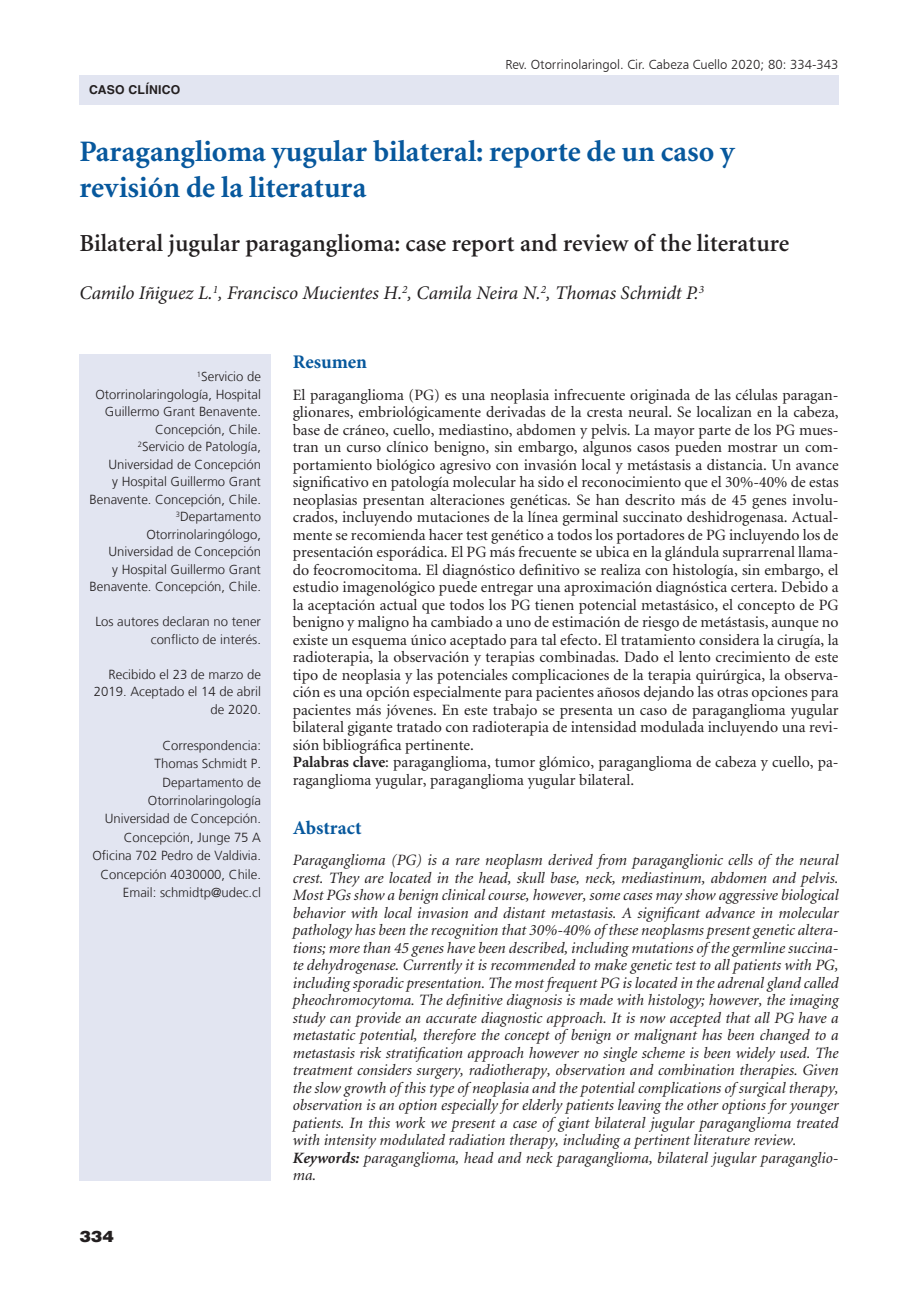
<style>
.page{position:relative;width:918px;height:1315px;background:#fff}
.page>*{position:absolute;margin:0;border:0;box-sizing:border-box;transform-origin:0 0}
._2-titulo{font:700 29.75px/35.7px "Minion";color:#07589d}
._2-titulo_ingles{font:600 24.5px "Minion";color:#231f20}
._3-autor{font:italic 19.25px "Minion Pro";letter-spacing:-.005em;color:#231f20}
._5-subtitulo{font:700 19.25px "Minion Pro";color:#07589d}
._4-resumen{font:15.75px/17.5px "Minion";color:#231f20;text-align:justify}
._4-resumen-2{font:italic 15.75px/17.5px "Minion";color:#231f20;text-align:justify}
.t1{font:900 15.75px "Helvetica LT Std";color:#231f20;scale:1.1 1}
._3-datos_autores-doi{font:300 13.12px/17.5px "Frutiger LT";color:#231f20;text-align:right}
.t2{font:13.12px "Humanist 777 BT Light B";color:#231f20}
.t3{font:700 12.25px "Helvetica LT Std";color:#231f20}
.s1{font-weight:700}
</style>
<div class="page">
<div style="left:79px;top:75px;width:759px;height:30px;background:#e2e5f1"></div>
<div style="left:79px;top:354px;width:192px;height:827px;background:#e2e5f1"></div>
<p class="t3" style="left:89px;top:82px;width:13px">Caso</p>
<p class="t3" style="left:129px;top:82px;width:17px">Clínico</p>
<p class="t2" style="left:505px;top:56px;width:335px">Rev. Otorrinolaringol. Cir. Cabeza Cuello 2020; 80: 334-343</p>
<h1 class="_2-titulo" style="left:79px;top:135px;width:656px">Paraganglioma yugular bilateral: reporte de un caso y revisión de la literatura</h1>
<p class="_2-titulo_ingles" style="left:79px;top:231px;width:711px">Bilateral jugular paraganglioma: case report and review of the literature</p>
<p class="_3-autor" style="left:79px;top:280px;width:626px">Camilo Iñiguez L.<sup>1</sup>, Francisco Mucientes H.<sup>2</sup>, Camila Neira N.<sup>2</sup>, Thomas Schmidt P.<sup>3</sup></p>
<p class="_3-datos_autores-doi" style="left:95px;top:368px;width:167px"><sup>1</sup>Servicio de<br>Otorrinolaringología, Hospital<br>Guillermo Grant Benavente.<br>Concepción, Chile.</p>
<p class="_3-datos_autores-doi" style="left:90px;top:438px;width:173px"><sup>2</sup>Servicio de Patología,<br>Universidad de Concepción<br>y Hospital Guillermo Grant<br>Benavente. Concepción, Chile.</p>
<p class="_3-datos_autores-doi" style="left:90px;top:508px;width:173px"><sup>3</sup>Departamento<br>Otorrinolaringólogo,<br>Universidad de Concepción<br>y Hospital Guillermo Grant<br>Benavente. Concepción, Chile.</p>
<p class="_3-datos_autores-doi" style="left:95px;top:613px;width:167px">Los autores declaran no tener conflicto de interés.</p>
<p class="_3-datos_autores-doi" style="left:94px;top:666px;width:169px">Recibido el 23 de marzo de<br>2019. Aceptado el 14 de abril de 2020.</p>
<p class="_3-datos_autores-doi" style="left:162px;top:737px;width:100px">Correspondencia:</p>
<p class="_3-datos_autores-doi" style="left:154px;top:755px;width:108px">Thomas Schmidt P.</p>
<p class="_3-datos_autores-doi" style="left:148px;top:773px;width:115px;line-height:18.4px">Departamento de<br>Otorrinolaringología</p>
<p class="_3-datos_autores-doi" style="left:105px;top:810px;width:158px">Universidad de Concepción.</p>
<p class="_3-datos_autores-doi" style="left:92px;top:828px;width:170px;line-height:18.4px">Concepción, Junge 75 A<br>Oficina 702 Pedro de Valdivia.</p>
<p class="_3-datos_autores-doi" style="left:100px;top:865px;width:162px">Concepción 4030000, Chile.</p>
<p class="_3-datos_autores-doi" style="left:123px;top:884px;width:140px">Email: schmidtp@udec.cl</p>
<p class="t1" style="left:79px;top:1226px;width:33px">334</p>
<p class="_5-subtitulo" style="left:293px;top:348px;width:76px">Resumen</p>
<p class="_4-resumen" style="left:293px;top:386px;width:547px">El paraganglioma (PG) es una neoplasia infrecuente originada de las células paragan&shy;glionares, embriológicamente derivadas de la cresta neural. Se localizan en la cabeza, base de cráneo, cuello, mediastino, abdomen y pelvis. La mayor parte de los PG mues&shy;tran un curso clínico benigno, sin embargo, algunos casos pueden mostrar un com&shy;portamiento biológico agresivo con invasión local y metástasis a distancia. Un avance significativo en patología molecular ha sido el reconocimiento que el 30%-40% de estas neoplasias presentan alteraciones genéticas. Se han descrito más de 45 genes involu&shy;crados, incluyendo mutaciones de la línea germinal succinato deshidrogenasa. Actual&shy;mente se recomienda hacer test genético a todos los portadores de PG incluyendo los de presentación esporádica. El PG más frecuente se ubica en la glándula suprarrenal llama&shy;do feocromocitoma. El diagnóstico definitivo se realiza con histología, sin embargo, el estudio imagenológico puede entregar una aproximación diagnóstica certera. Debido a la aceptación actual que todos los PG tienen potencial metastásico, el concepto de PG benigno y maligno ha cambiado a uno de estimación de riesgo de metástasis, aunque no existe un esquema único aceptado para tal efecto. El tratamiento considera la cirugía, la radioterapia, la observación y terapias combinadas. Dado el lento crecimiento de este tipo de neoplasia y las potenciales complicaciones de la terapia quirúrgica, la observa&shy;ción es una opción especialmente para pacientes añosos dejando las otras opciones para pacientes más jóvenes. En este trabajo se presenta un caso de paraganglioma yugular bilateral gigante tratado con radioterapia de intensidad modulada incluyendo una revi&shy;sión bibliográfica pertinente.</p>
<p class="_4-resumen" style="left:293px;top:754px;width:547px"><span class="s1">Palabras clave</span>: paraganglioma, tumor glómico, paraganglioma de cabeza y cuello, pa&shy;raganglioma yugular, paraganglioma yugular bilateral.</p>
<p class="_5-subtitulo" style="left:293px;top:814px;width:70px">Abstract</p>
<p class="_4-resumen-2" style="left:293px;top:852px;width:547px">Paraganglioma (PG) is a rare neoplasm derived from paraganglionic cells of the neural crest. They are located in the head, skull base, neck, mediastinum, abdomen and pelvis.<br>Most PGs show a benign clinical course, however, some cases may show aggressive biological behavior with local invasion and distant metastasis. A significant advance in molecular pathology has been the recognition that 30%-40% of these neoplasms present genetic altera&shy;tions; more than 45 genes have been described, including mutations of the germline succina&shy;te dehydrogenase. Currently it is recommended to make genetic test to all patients with PG, including sporadic presentation. The most frequent PG is located in the adrenal gland called pheochromocytoma. The definitive diagnosis is made with histology; however, the imaging study can provide an accurate diagnostic approach. It is now accepted that all PG have a metastatic potential, therefore the concept of benign or malignant has been changed to a metastasis risk stratification approach however no single scheme is been widely used. The treatment considers surgery, radiotherapy, observation and combination therapies. Given the slow growth of this type of neoplasia and the potential complications of surgical therapy, observation is an option especially for elderly patients leaving the other options for younger patients. In this work we present a case of giant bilateral jugular paraganglioma treated with intensity modulated radiation therapy, including a pertinent literature review.</p>
<p class="_4-resumen-2" style="left:293px;top:1149px;width:547px"><span class="s1">Keywords:</span> paraganglioma, head and neck paraganglioma, bilateral jugular paraganglio&shy;ma.</p>
</div>
